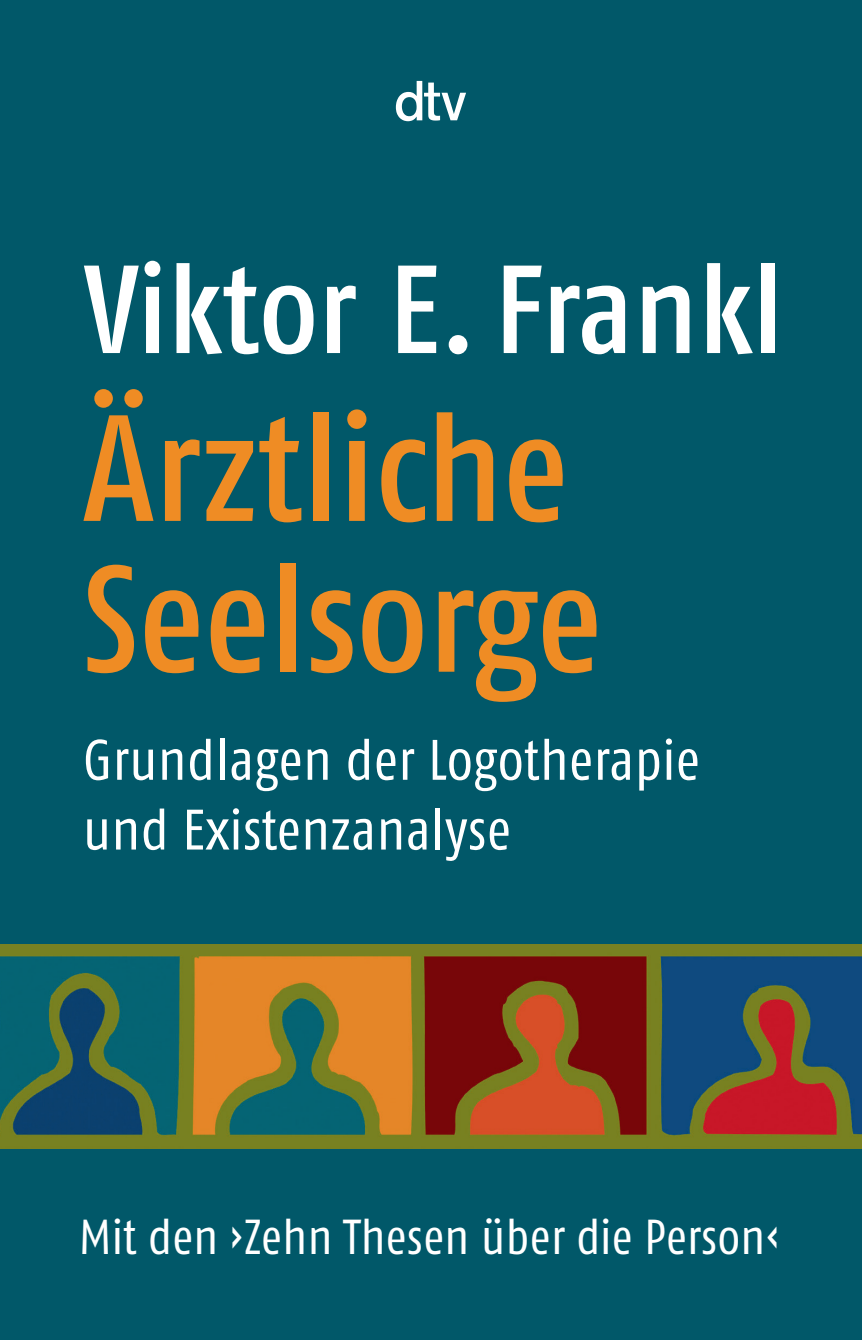
<style>
.page{position:relative;width:862px;height:1340px;background:#fff}
.page>*{position:absolute;margin:0;border:0;box-sizing:border-box;transform-origin:0 0}
.t1{font:150.75px/150.8px "Fago Co Med Tf";color:#ef8c24}
.t2{font:124.88px "Fago Co Med Tf";color:#fff}
.t3{font:56.93px/69.8px "Fago Co";letter-spacing:.01em;color:#fff}
.t4{font:49.05px "Fago Co";letter-spacing:.01em;color:#fff}
</style>
<div class="page">
<div style="left:0;top:0;width:861px;height:1339px;background:#015869"></div>
<img style="left:0;top:944px;width:861px;height:204px">
<svg style="left:395px;top:81px;width:71px;height:40px"></svg>
<h2 class="t2" style="left:85px;top:237px;width:699px">Viktor E. Frankl</h2>
<h1 class="t1" style="left:83px;top:391px;width:520px">Ärztliche<br>Seelsorge</h1>
<p class="t3" style="left:83px;top:724px;width:618px">Grundlagen der Logotherapie und Existenzanalyse</p>
<p class="t4" style="left:79px;top:1209px;width:701px">Mit den ›Zehn Thesen über die Person‹</p>
</div>
